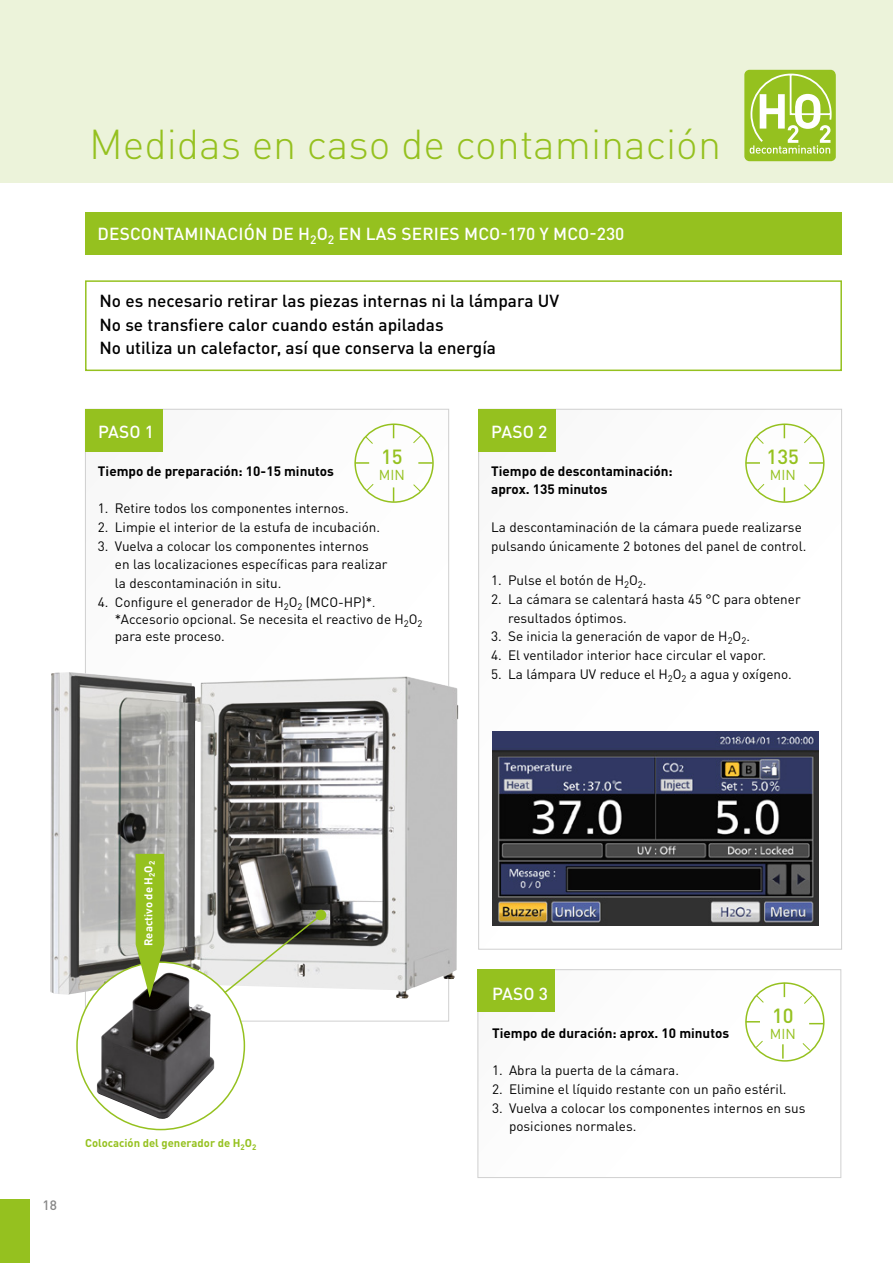
<style>
.page{position:relative;width:893px;height:1263px;background:#fff}
.page>*{position:absolute;margin:0;border:0;box-sizing:border-box;transform-origin:0 0}
.t1{font:300 41.25px "DINOT";color:#95c11f}
.t2{font:500 20.25px "DINOT";color:#95c11f}
.t3{font:500 17.25px/23.2px "DINOT";color:#000}
.t4{font:500 17.25px "DINOT";letter-spacing:.01em;color:#fff}
.t5{font:14.25px "DINOT";color:#95c11f}
.t6{font:13.5px/18.8px "DINOT";color:#000}
.t7{font:13.5px/18.8px "DIN Pro";color:#000}
.t8{font:700 13.5px/18.8px "DINOT";color:#000}
.t9{font:500 13.5px "DINOT";color:#878787}
.t10{font:700 11.25px "DINOT";color:#95c11f}
.t11{font:700 11.25px "DINOT";color:#fff}
.s1{font-size:12px}
</style>
<div class="page">
<div style="left:0;top:1199px;width:30px;height:64px;background:#95c11f"></div>
<div style="left:0;top:0;width:893px;height:182px;background:#ecf3da"></div>
<div style="left:85px;top:213px;width:757px;height:42px;background:#95c11f"></div>
<div style="left:85px;top:280px;width:757px;height:91px;border:2px solid #95c11f"></div>
<svg style="left:744px;top:70px;width:92px;height:91px;background:#adcf53"></svg>
<div style="left:85px;top:409px;width:77px;height:42px;background:#95c11f"></div>
<div style="left:478px;top:409px;width:78px;height:42px;background:#95c11f"></div>
<div style="left:478px;top:969px;width:363px;height:209px;border:1px solid #d0d0d0"></div>
<div style="left:478px;top:969px;width:77px;height:43px;background:#95c11f"></div>
<img style="left:50px;top:672px;width:398px;height:326px">
<div style="left:77px;top:962px;width:167px;height:167px;background:#fff;border-radius:50%"></div>
<img style="left:97px;top:972px;width:117px;height:147px">
<svg style="left:223px;top:913px;width:100px;height:82px;background:#adaea9"></svg>
<div style="left:316px;top:910px;width:10px;height:10px;background:#95c11f;border-radius:50%"></div>
<div style="left:354px;top:423px;width:80px;height:80px;border:2px solid #95c11f;border-radius:50%"></div>
<svg style="left:393px;top:424px;width:1px;height:14px"></svg>
<svg style="left:393px;top:487px;width:1px;height:15px"></svg>
<svg style="left:418px;top:462px;width:15px;height:2px"></svg>
<svg style="left:355px;top:462px;width:14px;height:2px"></svg>
<svg style="left:364px;top:435px;width:9px;height:9px"></svg>
<svg style="left:413px;top:484px;width:9px;height:9px"></svg>
<svg style="left:413px;top:434px;width:9px;height:10px"></svg>
<svg style="left:366px;top:484px;width:8px;height:7px"></svg>
<svg style="left:784px;top:426px;width:1px;height:12px"></svg>
<svg style="left:784px;top:487px;width:1px;height:13px"></svg>
<svg style="left:809px;top:462px;width:12px;height:2px"></svg>
<svg style="left:748px;top:462px;width:12px;height:2px"></svg>
<svg style="left:755px;top:435px;width:9px;height:9px"></svg>
<svg style="left:804px;top:484px;width:8px;height:9px"></svg>
<svg style="left:804px;top:434px;width:9px;height:10px"></svg>
<svg style="left:757px;top:484px;width:8px;height:7px"></svg>
<div style="left:745px;top:423px;width:79px;height:80px;border:2px solid #95c11f;border-radius:50%"></div>
<svg style="left:782px;top:1044px;width:2px;height:14px"></svg>
<svg style="left:802px;top:1043px;width:9px;height:8px"></svg>
<svg style="left:755px;top:1040px;width:8px;height:8px"></svg>
<div style="left:745px;top:982px;width:79px;height:80px;border:2px solid #95c11f;border-radius:50%"></div>
<svg style="left:784px;top:983px;width:1px;height:14px"></svg>
<svg style="left:809px;top:1023px;width:14px;height:1px"></svg>
<svg style="left:746px;top:1021px;width:14px;height:1px"></svg>
<svg style="left:755px;top:994px;width:9px;height:9px"></svg>
<svg style="left:804px;top:995px;width:9px;height:9px"></svg>
<svg style="left:136px;top:854px;width:28px;height:144px;background:#94b833"></svg>
<img style="left:492px;top:731px;width:327px;height:195px">
<h1 class="t1" style="left:89px;top:119px;width:633px">Medidas en caso de contaminación</h1>
<p class="t4" style="left:97px;top:223px;width:528px">DESCONTAMINACIÓN DE H<sub>2</sub>O<sub>2</sub> EN LAS SERIES MCO-170 Y MCO-230</p>
<p class="t3" style="left:100px;top:289px;width:461px">No es necesario retirar las piezas internas ni la lámpara UV<br>No se transfiere calor cuando están apiladas<br>No utiliza un calefactor, así que conserva la energía</p>
<p class="t4" style="left:98px;top:421px;width:58px">PASO 1</p>
<p class="t8" style="left:98px;top:461px;width:238px">Tiempo de preparación: 10-15 minutos</p>
<p class="t7" style="left:98px;top:497px;width:252px">1. Retire todos los componentes internos.</p>
<p class="t7" style="left:98px;top:516px;width:284px">2. Limpie el interior de la estufa de incubación.</p>
<p class="t7" style="left:115px;top:535px;width:274px;text-indent:-17px">3. Vuelva a colocar los componentes internos<br>en las localizaciones específicas para realizar la descontaminación in situ.</p>
<p class="t7" style="left:115px;top:592px;width:309px;line-height:17.2px;text-indent:-17px">4. Configure el generador de H<sub>2</sub>O<sub>2</sub> (MCO-HP)*<span class="s1">. </span>*Accesorio opcional. Se necesita el reactivo de H<sub>2</sub>O<sub>2 </sub>para este proceso.</p>
<h2 class="t2" style="left:381px;top:444px;width:23px">15</h2>
<p class="t5" style="left:379px;top:466px;width:28px">MIN</p>
<p class="t4" style="left:491px;top:421px;width:58px">PASO 2</p>
<p class="t8" style="left:491px;top:461px;width:183px">Tiempo de descontaminación: aprox. 135 minutos</p>
<p class="t6" style="left:491px;top:517px;width:317px">La descontaminación de la cámara puede realizarse pulsando únicamente 2 botones del panel de control.</p>
<p class="t6" style="left:491px;top:571px;width:157px">1. Pulse el botón de H<sub>2</sub>O<sub>2</sub>.</p>
<p class="t6" style="left:508px;top:589px;width:294px;text-indent:-17px">2. La cámara se calentará hasta 45 °C para obtener resultados óptimos.</p>
<p class="t6" style="left:491px;top:627px;width:260px">3. Se inicia la generación de vapor de H<sub>2</sub>O<sub>2</sub>.</p>
<p class="t6" style="left:491px;top:646px;width:276px">4. El ventilador interior hace circular el vapor.</p>
<p class="t6" style="left:491px;top:664px;width:302px">5. La lámpara UV reduce el H<sub>2</sub>O<sub>2</sub> a agua y oxígeno.</p>
<h2 class="t2" style="left:767px;top:444px;width:34px">135</h2>
<p class="t5" style="left:770px;top:466px;width:28px">MIN</p>
<p class="t11" style="left:141px;top:945px;width:86px;rotate:-90deg">Reactivo de H<sub>2</sub>O<sub>2</sub></p>
<p class="t9" style="left:43px;top:1196px;width:16px">18</p>
<p class="t10" style="left:85px;top:1136px;width:173px">Colocación del generador de H<sub>2</sub>O<sub>2</sub></p>
<p class="t4" style="left:492px;top:983px;width:58px">PASO 3</p>
<p class="t8" style="left:492px;top:1023px;width:239px">Tiempo de duración: aprox. 10 minutos</p>
<p class="t6" style="left:492px;top:1060px;width:188px">1. Abra la puerta de la cámara.</p>
<p class="t6" style="left:492px;top:1079px;width:296px">2. Elimine el líquido restante con un paño estéril.</p>
<p class="t6" style="left:509px;top:1098px;width:298px;text-indent:-17px">3. Vuelva a colocar los componentes internos en sus posiciones normales.</p>
<h2 class="t2" style="left:772px;top:1003px;width:23px">10</h2>
<p class="t5" style="left:770px;top:1025px;width:28px">MIN</p>
</div>
